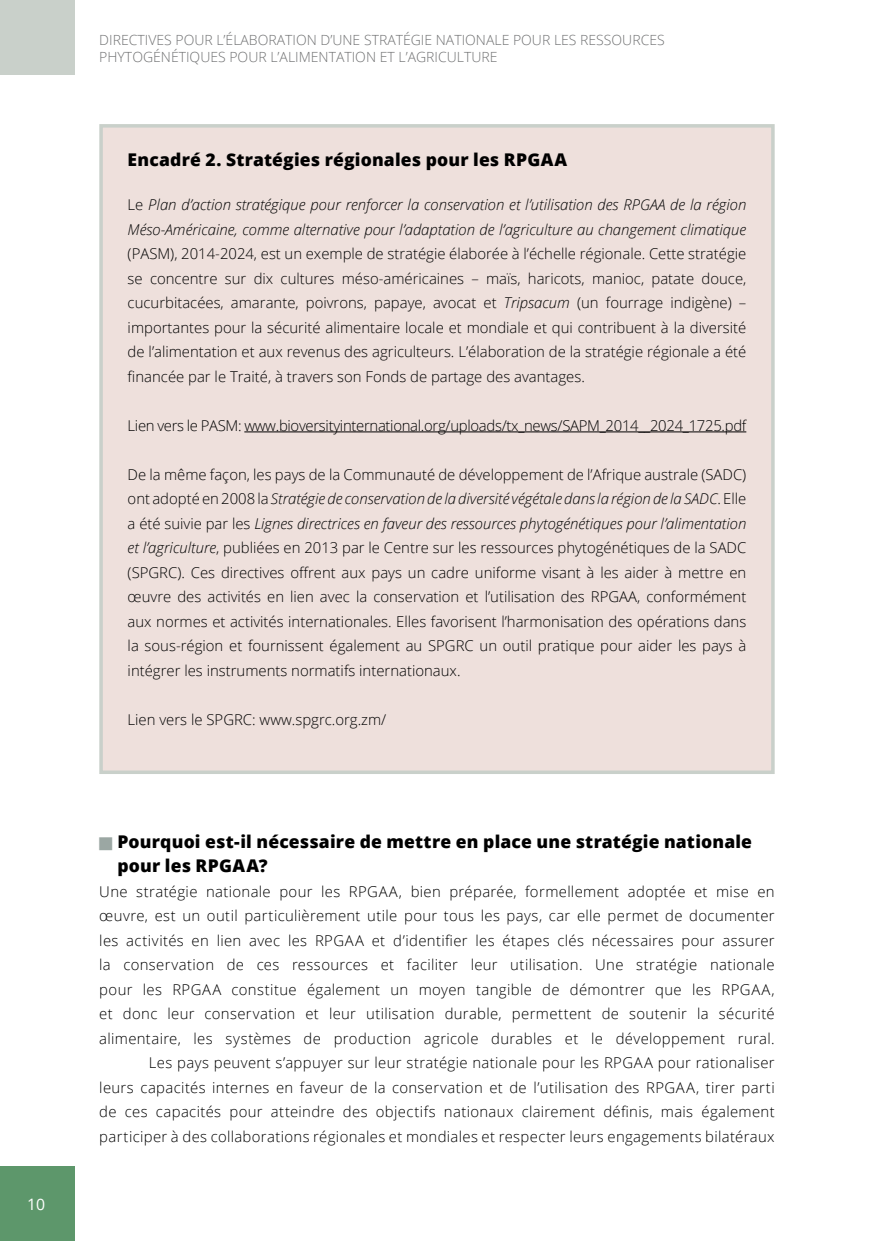
<style>
.page{position:relative;width:874px;height:1241px;background:#fff}
.page>*{position:absolute;margin:0;border:0;box-sizing:border-box;transform-origin:0 0}
.t1{font:800 17.5px/24.5px "Open Sans";letter-spacing:.01em;color:#000}
.t2{font:15.75px "Open Sans";color:#fff}
.t3{font:300 14.88px/24.5px "Open Sans";letter-spacing:.025em;color:#000;text-align:justify}
.t4{font:italic 300 14.88px/24.5px "Open Sans";color:#000}
.t5{font:300 14.88px "Open Sans";letter-spacing:-.02em;color:#000}
.t6{font:300 14.88px "Open Sans";color:#000}
.t7{font:300 14px/16.8px "Open Sans";color:#707172}
.s1{font-style:normal}
.s2{font-style:italic}
.s3{color:#9ba7a3}
</style>
<div class="page">
<div style="left:0;top:0;width:74px;height:74px;background:#c9d0ca"></div>
<div style="left:0;top:1166px;width:74px;height:74px;background:#5d976b"></div>
<div style="left:101px;top:126px;width:671px;height:646px;background:#eee0dc"></div>
<hr style="left:244px;top:431px;width:502px;height:1px;background:#000">
<div style="left:99px;top:124px;width:675px;height:650px;border:4px solid #c9d0ca"></div>
<p class="t2" style="left:27px;top:1192px;width:20px">10</p>
<p class="t7" style="left:99px;top:32px;width:566px">Directives pour l’élaboration d’une stratégie nationale pour les ressources phytogénétiques pour l’alimentation et l’agriculture</p>
<p class="t1" style="left:128px;top:146px;width:441px">Encadré 2. Stratégies régionales pour les RPGAA</p>
<p class="t4" style="left:128px;top:192px;width:620px"><span class="s1">Le</span> Plan d’action stratégique pour renforcer la conservation et l’utilisation des RPGAA de la région<br>Méso-Américaine, comme alternative pour l’adaptation de l’agriculture au changement climatique</p>
<p class="t3" style="left:128px;top:241px;width:620px">(PASM), 2014-2024, est un exemple de stratégie élaborée à l’échelle régionale. Cette stratégie se concentre sur dix cultures méso-américaines – maïs, haricots, manioc, patate douce, cucurbitacées, amarante, poivrons, papaye, avocat et <span class="s2">Tripsacum</span> (un fourrage indigène) – importantes pour la sécurité alimentaire locale et mondiale et qui contribuent à la diversité de l’alimentation et aux revenus des agriculteurs. L’élaboration de la stratégie régionale a été financée par le Traité, à travers son Fonds de partage des avantages.</p>
<p class="t5" style="left:128px;top:415px;width:620px">Lien vers le PASM: www.bioversityinternational.org/uploads/tx_news/SAPM_2014__2024_1725.pdf</p>
<p class="t3" style="left:128px;top:461px;width:620px">De la même façon, les pays de la Communauté de développement de l’Afrique australe (SADC) ont adopté en 2008 la <span class="s2">Stratégie de conservation de la diversité végétale dans la région de la SADC</span>. Elle a été suivie par les <span class="s2">Lignes directrices en faveur des ressources phytogénétiques pour l’alimentation et l’agriculture</span>, publiées en 2013 par le Centre sur les ressources phytogénétiques de la SADC (SPGRC). Ces directives offrent aux pays un cadre uniforme visant à les aider à mettre en œuvre des activités en lien avec la conservation et l’utilisation des RPGAA, conformément aux normes et activités internationales. Elles favorisent l’harmonisation des opérations dans la sous-région et fournissent également au SPGRC un outil pratique pour aider les pays à intégrer les instruments normatifs internationaux.</p>
<p class="t6" style="left:128px;top:709px;width:260px">Lien vers le SPGRC: www.spgrc.org.zm/</p>
<p class="t1" style="left:117px;top:827px;width:635px;text-indent:-18px"><span class="s3">■</span> Pourquoi est-il nécessaire de mettre en place une stratégie nationale pour les RPGAA?</p>
<p class="t3" style="left:99px;top:878px;width:676px;text-align:right">Une stratégie nationale pour les RPGAA, bien préparée, formellement adoptée et mise en œuvre, est un outil particulièrement utile pour tous les pays, car elle permet de documenter les activités en lien avec les RPGAA et d’identifier les étapes clés nécessaires pour assurer la conservation de ces ressources et faciliter leur utilisation. Une stratégie nationale pour les RPGAA constitue également un moyen tangible de démontrer que les RPGAA, et donc leur conservation et leur utilisation durable, permettent de soutenir la sécurité alimentaire, les systèmes de production agricole durables et le développement rural.<br>Les pays peuvent s’appuyer sur leur stratégie nationale pour les RPGAA pour rationaliser<br>leurs capacités internes en faveur de la conservation et de l’utilisation des RPGAA, tirer parti de ces capacités pour atteindre des objectifs nationaux clairement définis, mais également participer à des collaborations régionales et mondiales et respecter leurs engagements bilatéraux</p>
</div>
